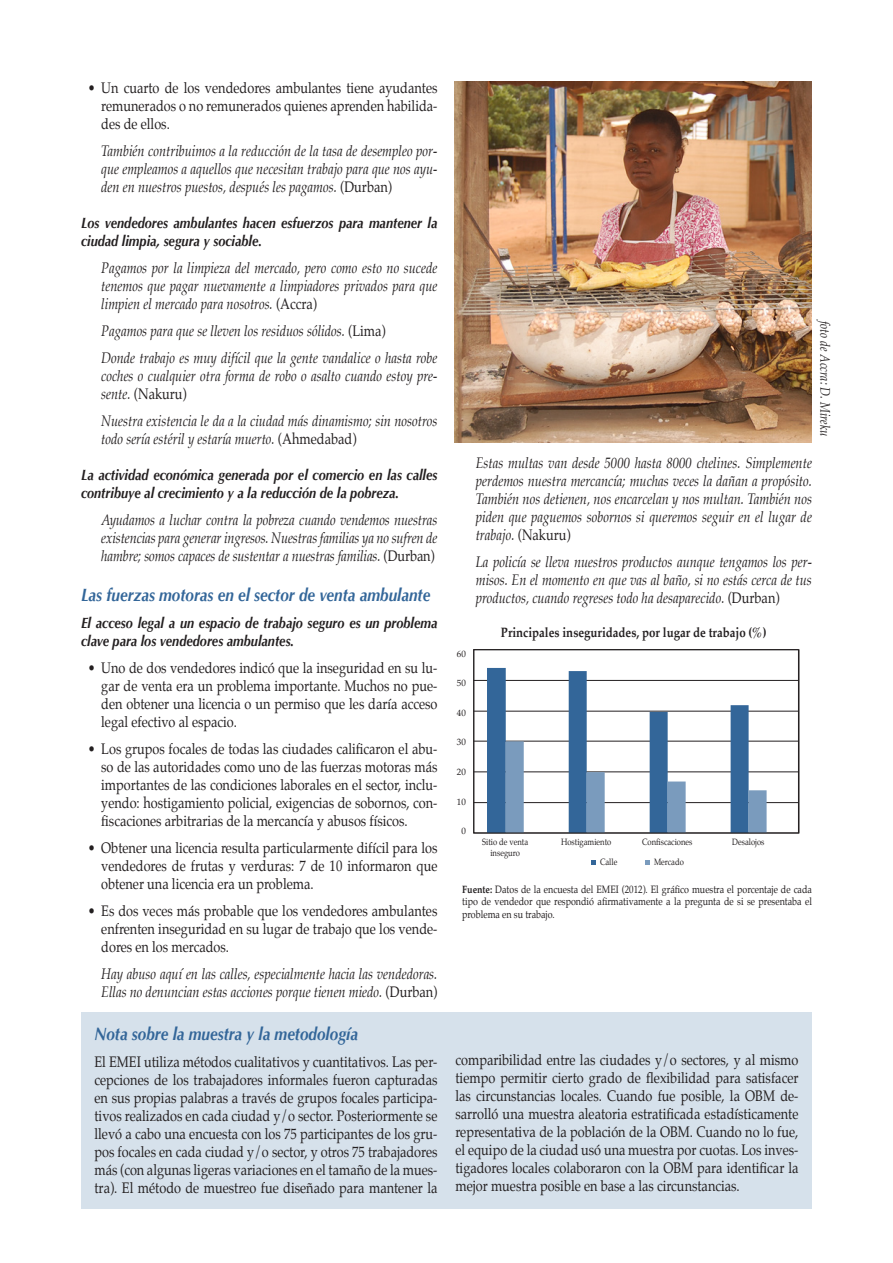
<style>
.page{position:relative;width:893px;height:1263px;background:#fff}
.page>*{position:absolute;margin:0;border:0;box-sizing:border-box;transform-origin:0 0}
.t1{font:italic 700 18px "Optima";color:#369;scale:.85 1}
.t2{font:15px/18px "Palatino";color:#231f20;text-align:justify;scale:.85 1}
.t3{font:italic 15px/18px "Palatino";color:#231f20;text-align:justify;scale:.85 1}
.t4{font:italic 700 15px/18px "Optima";color:#231f20;scale:.85 1}
.t5{font:700 13.5px "Palatino";color:#231f20;scale:.85 1}
.t6{font:italic 13.5px "Palatino";color:#231f20;scale:.85 1}
.t7{font:10.5px/12.6px "Palatino";color:#231f20;text-align:justify;scale:.85 1}
.t8{font:9px "Palatino";color:#231f20;scale:.85 1}
.t9{font:9px "Palatino";color:#231f20}
.s1{font-style:normal}
.s2{font-weight:700}
</style>
<div class="page">
<div style="left:81px;top:1012px;width:731px;height:197px;background:#d6e1eb"></div>
<hr style="left:473px;top:680px;width:325px;height:1px;background:#231f20">
<hr style="left:473px;top:711px;width:325px;height:1px;background:#231f20">
<hr style="left:473px;top:741px;width:325px;height:1px;background:#231f20">
<hr style="left:473px;top:772px;width:325px;height:1px;background:#231f20">
<hr style="left:473px;top:802px;width:325px;height:1px;background:#231f20">
<svg style="left:487px;top:668px;width:280px;height:163px"></svg>
<div style="left:473px;top:649px;width:326px;height:184px;border:1px solid #231f20"></div>
<svg style="left:591px;top:860px;width:4px;height:4px"></svg>
<svg style="left:646px;top:860px;width:4px;height:4px"></svg>
<img style="left:455px;top:81px;width:357px;height:361px">
<p class="t2" style="left:101px;top:81px;width:397px;text-indent:-13px">• Un cuarto de los vendedores ambulantes tiene ayudantes remunerados o no remunerados quienes aprenden habilida&shy;des de ellos.</p>
<p class="t3" style="left:101px;top:144px;width:397px">También contribuimos a la reducción de la tasa de desempleo por&shy;que empleamos a aquellos que necesitan trabajo para que nos ayu&shy;den en nuestros puestos, después les pagamos. <span class="s1">(Durban)</span></p>
<p class="t4" style="left:81px;top:216px;width:421px">Los vendedores ambulantes hacen esfuerzos para mantener la ciudad limpia, segura y sociable.</p>
<p class="t3" style="left:101px;top:261px;width:397px">Pagamos por la limpieza del mercado, pero como esto no sucede tenemos que pagar nuevamente a limpiadores privados para que limpien el mercado para nosotros. <span class="s1">(Accra)</span></p>
<p class="t3" style="left:101px;top:319px;width:397px;line-height:27px">Pagamos para que se lleven los residuos sólidos. <span class="s1">(Lima)<br></span>Donde trabajo es muy difícil que la gente vandalice o hasta robe</p>
<p class="t3" style="left:101px;top:369px;width:397px">coches o cualquier otra forma de robo o asalto cuando estoy pre&shy;sente. <span class="s1">(Nakuru)</span></p>
<p class="t3" style="left:101px;top:414px;width:397px">Nuestra existencia le da a la ciudad más dinamismo; sin nosotros todo sería estéril y estaría muerto. <span class="s1">(Ahmedabad)</span></p>
<p class="t4" style="left:81px;top:468px;width:421px">La actividad económica generada por el comercio en las calles contribuye al crecimiento y a la reducción de la pobreza.</p>
<p class="t3" style="left:101px;top:513px;width:397px">Ayudamos a luchar contra la pobreza cuando vendemos nuestras existencias para generar ingresos. Nuestras familias ya no sufren de hambre; somos capaces de sustentar a nuestras familias. <span class="s1">(Durban)</span></p>
<p class="t1" style="left:81px;top:587px;width:412px">Las fuerzas motoras en el sector de venta ambulante</p>
<p class="t4" style="left:81px;top:615px;width:421px">El acceso legal a un espacio de trabajo seguro es un problema clave para los vendedores ambulantes.</p>
<p class="t2" style="left:101px;top:660px;width:397px;text-indent:-13px">• Uno de dos vendedores indicó que la inseguridad en su lu&shy;gar de venta era un problema importante. Muchos no pue&shy;den obtener una licencia o un permiso que les daría acceso legal efectivo al espacio.</p>
<p class="t2" style="left:101px;top:741px;width:397px;text-indent:-13px">• Los grupos focales de todas las ciudades calificaron el abu&shy;so de las autoridades como uno de las fuerzas motoras más importantes de las condiciones laborales en el sector, inclu&shy;yendo: hostigamiento policial, exigencias de sobornos, con&shy;fiscaciones arbitrarias de la mercancía y abusos físicos.</p>
<p class="t2" style="left:101px;top:840px;width:397px;text-indent:-13px">• Obtener una licencia resulta particularmente difícil para los vendedores de frutas y verduras: 7 de 10 informaron que obtener una licencia era un problema.</p>
<p class="t2" style="left:101px;top:903px;width:397px;text-indent:-13px">• Es dos veces más probable que los vendedores ambulantes enfrenten inseguridad en su lugar de trabajo que los vende&shy;dores en los mercados.</p>
<p class="t3" style="left:101px;top:967px;width:397px">Hay abuso aquí en las calles, especialmente hacia las vendedoras.<br>Ellas no denuncian estas acciones porque tienen miedo. <span class="s1">(Durban)</span></p>
<p class="t6" style="left:830px;top:321px;width:137px;rotate:90deg">foto de Accra: D. Mireku</p>
<p class="t9" style="left:457px;top:649px;width:10px">60</p>
<p class="t9" style="left:457px;top:679px;width:10px">50</p>
<p class="t9" style="left:457px;top:709px;width:10px">40</p>
<p class="t9" style="left:457px;top:738px;width:10px">30</p>
<p class="t9" style="left:457px;top:768px;width:10px">20</p>
<p class="t9" style="left:457px;top:798px;width:10px">10</p>
<p class="t9" style="left:461px;top:827px;width:6px">0</p>
<p class="t3" style="left:476px;top:455px;width:397px">Estas multas van desde 5000 hasta 8000 chelines. Simplemente perdemos nuestra mercancía; muchas veces la dañan a propósito.<br>También nos detienen, nos encarcelan y nos multan. También nos piden que paguemos sobornos si queremos seguir en el lugar de trabajo. <span class="s1">(Nakuru)</span></p>
<p class="t3" style="left:476px;top:554px;width:397px">La policía se lleva nuestros productos aunque tengamos los per&shy;misos. En el momento en que vas al baño, si no estás cerca de tus productos, cuando regreses todo ha desaparecido. <span class="s1">(Durban)</span></p>
<p class="t5" style="left:501px;top:627px;width:314px">Principales inseguridades, por lugar de trabajo (%)</p>
<p class="t8" style="left:482px;top:834px;width:56px">Sitio de venta</p>
<p class="t8" style="left:561px;top:834px;width:61px">Hostigamiento</p>
<p class="t8" style="left:642px;top:834px;width:61px">Confiscaciones</p>
<p class="t8" style="left:732px;top:834px;width:39px">Desalojos</p>
<p class="t8" style="left:490px;top:849px;width:36px">inseguro</p>
<p class="t8" style="left:600px;top:858px;width:22px">Calle</p>
<p class="t8" style="left:654px;top:858px;width:37px">Mercado</p>
<p class="t7" style="left:462px;top:883px;width:413px"><span class="s2">Fuente:</span> Datos de la encuesta del EMEI (2012). El gráfico muestra el porcentaje de cada tipo de vendedor que respondió afirmativamente a la pregunta de si se presentaba el problema en su trabajo.</p>
<p class="t1" style="left:94px;top:1026px;width:312px">Nota sobre la muestra y la metodología</p>
<p class="t2" style="left:94px;top:1054px;width:405px">El EMEI utiliza métodos cualitativos y cuantitativos. Las per&shy;cepciones de los trabajadores informales fueron capturadas en sus propias palabras a través de grupos focales participa&shy;tivos realizados en cada ciudad y/o sector. Posteriormente se llevó a cabo una encuesta con los 75 participantes de los gru&shy;pos focales en cada ciudad y/o sector, y otros 75 trabajadores más (con algunas ligeras variaciones en el tamaño de la mues&shy;tra). El método de muestreo fue diseñado para mantener la</p>
<p class="t2" style="left:455px;top:1052px;width:405px">comparibilidad entre las ciudades y/o sectores, y al mismo tiempo permitir cierto grado de flexibilidad para satisfacer las circunstancias locales. Cuando fue posible, la OBM de&shy;sarrolló una muestra aleatoria estratificada estadísticamente representativa de la población de la OBM. Cuando no lo fue, el equipo de la ciudad usó una muestra por cuotas. Los inves&shy;tigadores locales colaboraron con la OBM para identificar la mejor muestra posible en base a las circunstancias.</p>
</div>
